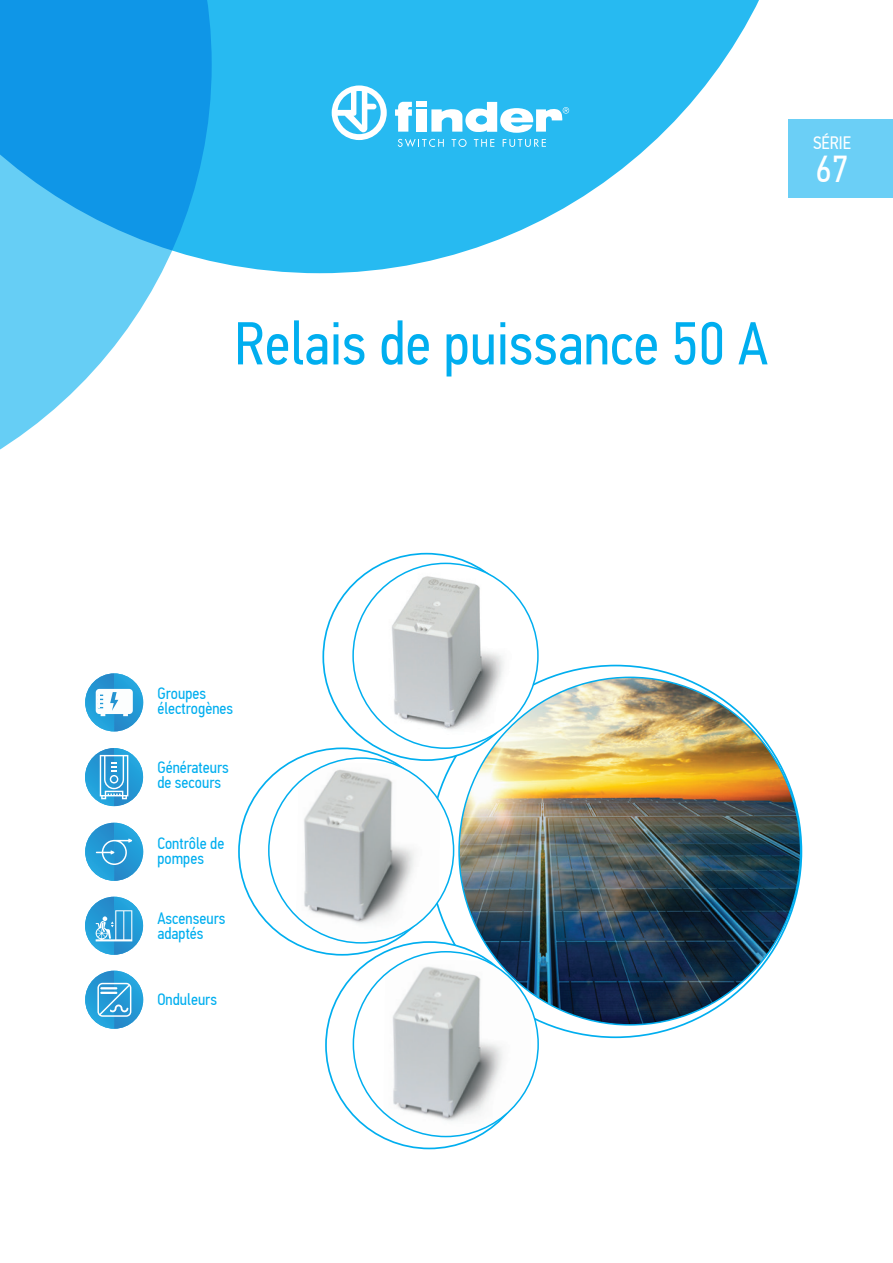
<style>
.page{position:relative;width:893px;height:1263px;background:#fff}
.page>*{position:absolute;margin:0;border:0;box-sizing:border-box;transform-origin:0 0}
.Normale{font:60.6px "PF Din Text Cond Pro";color:#00aeef}
.t1{font:37.5px "PF Din Text Cond Pro";color:#fff}
.t2{font:18px "PF Din Text Cond Pro";color:#fff}
.t3{font:16.5px/15px "PF Din Text Cond Pro";color:#00aeef}
</style>
<div class="page">
<div style="left:788px;top:119px;width:105px;height:79px;background:#6bcff6"></div>
<img style="left:384px;top:568px;width:150px;height:180px">
<img style="left:296px;top:763px;width:144px;height:180px">
<img style="left:383px;top:960px;width:148px;height:176px">
<img style="left:459px;top:677px;width:342px;height:348px">
<img style="left:85px;top:823px;width:58px;height:58px">
<svg style="left:96px;top:838px;width:36px;height:27px"></svg>
<img style="left:85px;top:673px;width:58px;height:58px">
<svg style="left:96px;top:689px;width:37px;height:27px"></svg>
<img style="left:85px;top:748px;width:58px;height:58px">
<svg style="left:100px;top:755px;width:28px;height:44px"></svg>
<img style="left:85px;top:897px;width:58px;height:58px">
<svg style="left:96px;top:910px;width:36px;height:31px"></svg>
<img style="left:85px;top:971px;width:58px;height:58px">
<svg style="left:97px;top:983px;width:34px;height:34px"></svg>
<svg style="left:212px;top:0;width:547px;height:273px;fill:#27baf1"></svg>
<svg style="left:0;top:0;width:212px;height:450px"></svg>
<svg style="left:332px;top:85px;width:55px;height:55px"></svg>
<svg style="left:431px;top:102px;width:138px;height:31px"></svg>
<svg style="left:395px;top:102px;width:17px;height:30px"></svg>
<div style="left:416px;top:109px;width:10px;height:23px;background:#fff"></div>
<div style="left:416px;top:102px;width:10px;height:5px;background:#fff"></div>
<svg style="left:398px;top:139px;width:46px;height:8px"></svg>
<svg style="left:452px;top:139px;width:15px;height:8px"></svg>
<svg style="left:474px;top:139px;width:20px;height:8px"></svg>
<svg style="left:503px;top:139px;width:43px;height:8px"></svg>
<p class="t2" style="left:813px;top:132px;width:39px">SÉRIE</p>
<h2 class="t1" style="left:815px;top:147px;width:34px">67</h2>
<p class="Normale" style="left:234px;top:308px;width:535px">Relais de puissance 50 A</p>
<p class="t3" style="left:157px;top:686px;width:77px">Groupes électrogènes</p>
<p class="t3" style="left:157px;top:760px;width:73px">Générateurs</p>
<p class="t3" style="left:157px;top:775px;width:65px">de secours</p>
<p class="t3" style="left:157px;top:836px;width:69px">Contrôle de pompes</p>
<p class="t3" style="left:157px;top:910px;width:70px">Ascenseurs</p>
<p class="t3" style="left:157px;top:925px;width:48px">adaptés</p>
<p class="t3" style="left:157px;top:992px;width:61px">Onduleurs</p>
</div>
